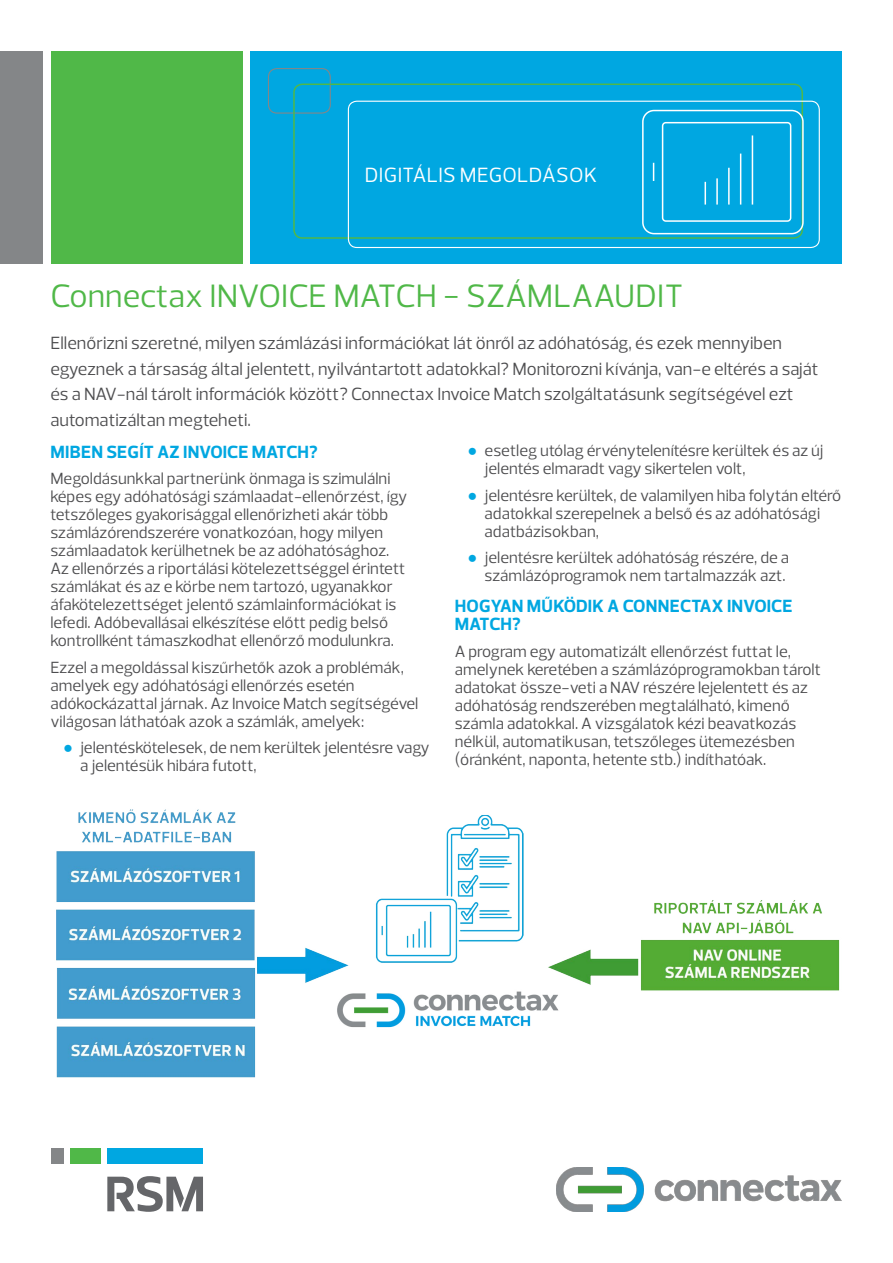
<style>
.page{position:relative;width:893px;height:1263px;background:#fff}
.page>*{position:absolute;margin:0;border:0;box-sizing:border-box;transform-origin:0 0}
.t1{font:33px "Prelo";color:#50b848}
.t2{font:21px "Prelo";letter-spacing:.02em;color:#fff}
.t3{font:18px/25.5px "Prelo";color:#4d4d4f}
.t4{font:700 18px/18px "Prelo";color:#00a7e1}
.t5{font:16.5px/18px "Prelo";color:#4d4d4f}
.s1{font-family:"Arial";color:#00a7e1}
</style>
<div class="page">
<div style="left:251px;top:51px;width:591px;height:213px;background:#00a7e1"></div>
<div style="left:0;top:51px;width:43px;height:213px;background:#848688"></div>
<div style="left:51px;top:51px;width:191px;height:213px;background:#50b848"></div>
<div style="left:268px;top:68px;width:63px;height:46px;border:1px solid #848688;border-radius:9px"></div>
<div style="left:293px;top:84px;width:510px;height:155px;border:2px solid #50b848;border-radius:9px"></div>
<div style="left:348px;top:101px;width:472px;height:147px;border:1px solid #fff;border-radius:9px"></div>
<svg style="left:642px;top:109px;width:162px;height:126px"></svg>
<hr style="left:704px;top:182px;width:2px;height:23px;background:#fff">
<hr style="left:716px;top:178px;width:2px;height:27px;background:#fff">
<hr style="left:728px;top:168px;width:2px;height:37px;background:#fff">
<hr style="left:740px;top:154px;width:1px;height:51px;background:#fff">
<hr style="left:752px;top:135px;width:1px;height:70px;background:#fff">
<img style="left:56px;top:809px;width:784px;height:269px">
<img style="left:556px;top:1167px;width:285px;height:44px">
<div style="left:107px;top:1148px;width:96px;height:16px;background:#00a7e1"></div>
<div style="left:51px;top:1148px;width:12px;height:16px;background:#848688"></div>
<div style="left:70px;top:1148px;width:31px;height:16px;background:#50b848"></div>
<svg style="left:107px;top:1176px;width:96px;height:36px"></svg>
<p class="t2" style="left:365px;top:162px;width:234px">Digitális megoldások</p>
<h1 class="t1" style="left:51px;top:275px;width:634px">Connectax Invoice Match - Számlaaudit</h1>
<p class="t3" style="left:50px;top:330px;width:770px">Ellenőrizni szeretné, milyen számlázási információkat lát önről az adóhatóság, és ezek mennyiben egyeznek a társaság által jelentett, nyilvántartott adatokkal? Monitorozni kívánja, van-e eltérés a saját és a NAV</p>
<p class="t3" style="left:50px;top:381px;width:745px;text-indent:66px">-nál tárolt információk között? Connectax Invoice Match szolgáltatásunk segítségével ezt automatizáltan megteheti.</p>
<p class="t4" style="left:51px;top:443px;width:269px">MIBEN SEGÍT AZ INVOICE MATCH?</p>
<p class="t5" style="left:50px;top:470px;width:358px">Megoldásunkkal partnerünk önmaga is szimulálni képes egy adóhatósági számlaadat-ellenőrzést, így tetszőleges gyakorisággal ellenőrizheti akár több számlázórendszerére vonatkozóan, hogy milyen számlaadatok kerülhetnek be az adóhatósághoz.<br>Az ellenőrzés a riportálási kötelezettséggel érintett számlákat és az e körbe nem tartozó, ugyanakkor áfakötelezettséget jelentő számlainformációkat is lefedi. Adóbevallásai elkészítése előtt pedig belső kontrollként támaszkodhat ellenőrző modulunkra.</p>
<p class="t5" style="left:50px;top:658px;width:370px">Ezzel a megoldással kiszűrhetők azok a problémák, amelyek egy adóhatósági ellenőrzés esetén adókockázattal járnak. Az Invoice Match segítségével világosan láthatóak azok a számlák, amelyek:</p>
<p class="t5" style="left:80px;top:739px;width:351px;text-indent:-17px"><span class="s1">●</span> jelentéskötelesek, de nem kerültek jelentésre vagy a jelentésük hibára futott,</p>
<p class="t5" style="left:485px;top:442px;width:340px;text-indent:-17px"><span class="s1">●</span> esetleg utólag érvénytelenítésre kerültek és az új jelentés elmaradt vagy sikertelen volt,</p>
<p class="t5" style="left:485px;top:486px;width:358px;text-indent:-17px"><span class="s1">●</span> jelentésre kerültek, de valamilyen hiba folytán eltérő adatokkal szerepelnek a belső és az adóhatósági adatbázisokban,</p>
<p class="t5" style="left:468px;top:549px;width:323px;text-align:right"><span class="s1">●</span> jelentésre kerültek adóhatóság részére, de a számlázóprogramok nem tartalmazzák azt.</p>
<p class="t4" style="left:455px;top:597px;width:339px">HOGYAN MŰKÖDIK A CONNECTAX INVOICE<br>MATCH?</p>
<p class="t5" style="left:455px;top:642px;width:368px">A program egy automatizált ellenőrzést futtat le, amelynek keretében a számlázóprogramokban tárolt adatokat össze-veti a NAV</p>
<p class="t5" style="left:455px;top:678px;width:354px;text-indent:188px">részére lejelentett és az adóhatóság rendszerében megtalálható, kimenő számla adatokkal. A vizsgálatok kézi beavatkozás nélkül, automatikusan, tetszőleges ütemezésben (óránként, naponta, hetente stb.) indíthatóak.</p>
</div>
